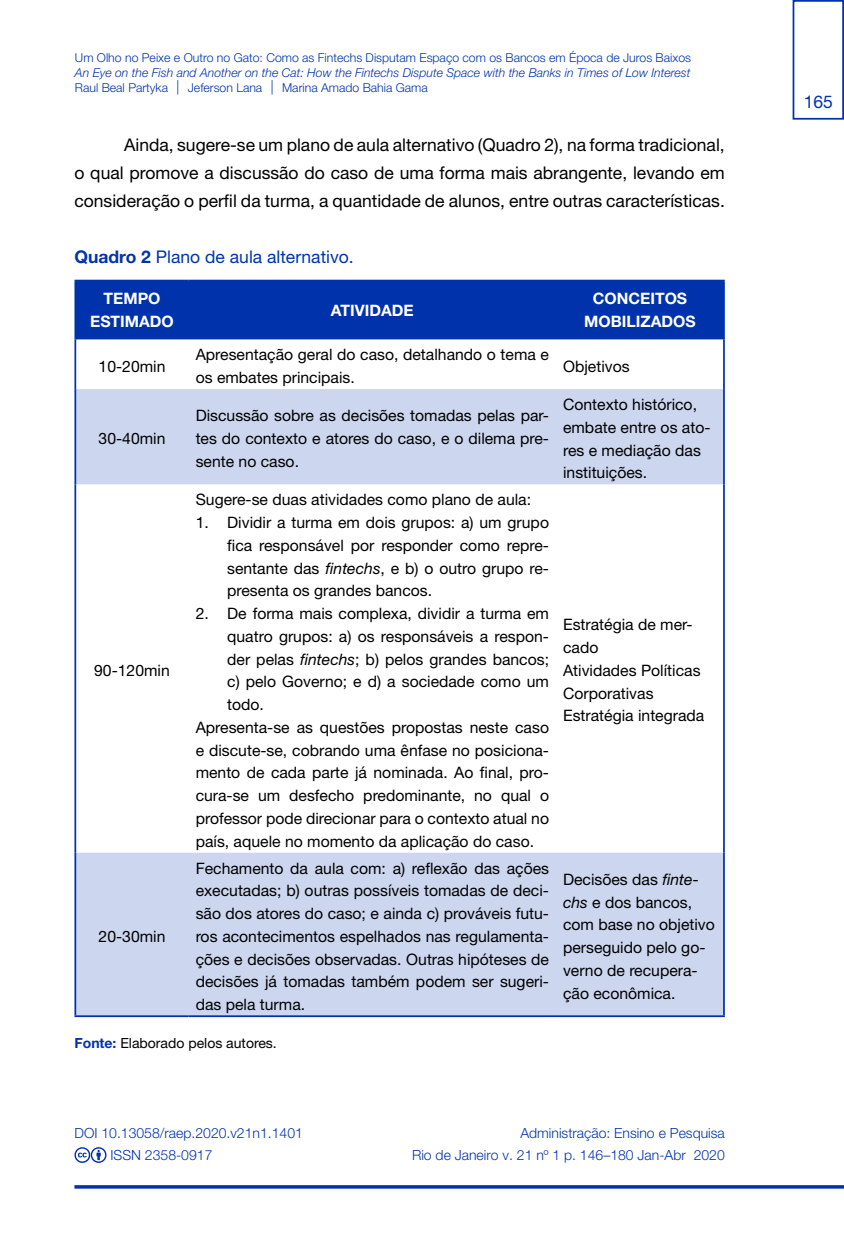
<style>
.page{position:relative;width:844px;height:1241px;background:#fff}
.page>*{position:absolute;margin:0;border:0;box-sizing:border-box;transform-origin:0 0}
.t1{font:17.5px/28px "Helvetica Neue";color:#000;text-align:justify}
.t2{font:17.5px "Helvetica Neue";color:#0033ab}
.t3{font:15.75px/22.8px "Helvetica Neue";color:#000}
.t4{font:700 15.75px/22.8px "Helvetica Neue";color:#fff;text-align:center}
.t5{font:300 14px/21.7px "Helvetica Neue";color:#0033ab;text-align:right}
.t6{font:14px "Helvetica Neue";color:#000}
.t7{font:300 12.25px "Helvetica Neue";color:#0033ab}
.t8{font:italic 300 12.25px "Helvetica Neue";color:#0033ab}
.s1{font-weight:700}
.s2{font-style:italic}
.s3{font-weight:700;color:#0033ab}
</style>
<div class="page">
<svg style="left:74px;top:1185px;width:769px;height:3px;background:#0c3daf"></svg>
<svg style="left:74px;top:1147px;width:32px;height:15px"></svg>
<div style="left:792px;top:0;width:51px;height:120px;border:2px solid #0033ab"></div>
<div style="left:76px;top:281px;width:647px;height:58px;background:#0033ab"></div>
<svg style="left:76px;top:389px;width:647px;height:626px"></svg>
<hr style="left:74px;top:280px;width:115px;height:1px;background:#0033ab">
<hr style="left:74px;top:281px;width:2px;height:58px;background:#0033ab">
<hr style="left:189px;top:280px;width:367px;height:1px;background:#0033ab">
<hr style="left:556px;top:280px;width:168px;height:1px;background:#0033ab">
<hr style="left:723px;top:281px;width:1px;height:58px;background:#0033ab">
<hr style="left:74px;top:339px;width:2px;height:50px;background:#0033ab">
<hr style="left:723px;top:339px;width:1px;height:50px;background:#0033ab">
<hr style="left:74px;top:389px;width:2px;height:95px;background:#0033ab">
<hr style="left:723px;top:389px;width:1px;height:95px;background:#0033ab">
<hr style="left:74px;top:484px;width:2px;height:368px;background:#0033ab">
<hr style="left:723px;top:484px;width:1px;height:368px;background:#0033ab">
<hr style="left:74px;top:852px;width:2px;height:163px;background:#0033ab">
<hr style="left:723px;top:852px;width:1px;height:163px;background:#0033ab">
<hr style="left:74px;top:1015px;width:115px;height:1px;background:#0033ab">
<hr style="left:189px;top:1015px;width:367px;height:1px;background:#0033ab">
<hr style="left:556px;top:1015px;width:168px;height:1px;background:#0033ab">
<p class="t7" style="left:75px;top:48px;width:617px">Um Olho no Peixe e Outro no Gato: Como as Fintechs Disputam Espaço com os Bancos em Época de Juros Baixos</p>
<p class="t8" style="left:75px;top:63px;width:616px">An Eye on the Fish and Another on the Cat: How the Fintechs Dispute Space with the Banks in Times of Low Interest</p>
<p class="t7" style="left:75px;top:77px;width:354px">Raul Beal Partyka ︱ Jeferson Lana ︱ Marina Amado Bahia Gama</p>
<p class="t1" style="left:74px;top:131px;width:651px;text-indent:50px">Ainda, sugere-se um plano de aula alternativo (Quadro 2), na forma tradicional, o qual promove a discussão do caso de uma forma mais abrangente, levando em consideração o perfil da turma, a quantidade de alunos, entre outras características.</p>
<p class="t2" style="left:74px;top:244px;width:281px"><span class="s1">Quadro 2</span> Plano de aula alternativo.</p>
<p class="t4" style="left:90px;top:287px;width:85px">TEMPO<br>ESTIMADO</p>
<p class="t4" style="left:331px;top:298px;width:84px">ATIVIDADE</p>
<p class="t4" style="left:584px;top:287px;width:113px">CONCEITOS<br>MOBILIZADOS</p>
<p class="t3" style="left:98px;top:355px;width:68px">10-20min</p>
<p class="t3" style="left:196px;top:344px;width:355px">Apresentação geral do caso, detalhando o tema e os embates principais.</p>
<p class="t3" style="left:563px;top:355px;width:68px">Objetivos</p>
<p class="t3" style="left:98px;top:428px;width:68px">30-40min</p>
<p class="t3" style="left:94px;top:659px;width:77px">90-120min</p>
<p class="t3" style="left:196px;top:405px;width:355px;text-align:justify">Discussão sobre as decisões tomadas pelas par&shy;tes do contexto e atores do caso, e o dilema pre&shy;sente no caso.</p>
<p class="t3" style="left:563px;top:394px;width:149px">Contexto histórico, embate entre os ato&shy;res e mediação das instituições.</p>
<p class="t3" style="left:196px;top:489px;width:337px">Sugere-se duas atividades como plano de aula:</p>
<p class="t3" style="left:227px;top:512px;width:323px;text-align:justify;text-indent:-32px">1. Dividir a turma em dois grupos: a) um grupo fica responsável por responder como repre&shy;sentante das <span class="s2">fintechs</span>, e b) o outro grupo re&shy;presenta os grandes bancos.</p>
<p class="t3" style="left:196px;top:603px;width:355px">2. De forma mais complexa, dividir a turma em</p>
<p class="t3" style="left:227px;top:625px;width:323px">quatro grupos: a) os responsáveis a respon-</p>
<p class="t3" style="left:227px;top:648px;width:323px">der pelas <span class="s2">fintechs</span>; b) pelos grandes bancos;</p>
<p class="t3" style="left:227px;top:671px;width:323px">c) pelo Governo; e d) a sociedade como um</p>
<p class="t3" style="left:227px;top:694px;width:38px">todo.</p>
<p class="t3" style="left:196px;top:716px;width:355px">Apresenta-se as questões propostas neste caso</p>
<p class="t3" style="left:196px;top:739px;width:355px">e discute-se, cobrando uma ênfase no posiciona-</p>
<p class="t3" style="left:196px;top:762px;width:355px">mento de cada parte já nominada. Ao final, pro-</p>
<p class="t3" style="left:196px;top:785px;width:355px">cura-se um desfecho predominante, no qual o</p>
<p class="t3" style="left:196px;top:807px;width:355px">professor pode direcionar para o contexto atual no</p>
<p class="t3" style="left:196px;top:830px;width:340px">país, aquele no momento da aplicação do caso.</p>
<p class="t3" style="left:563px;top:614px;width:143px">Estratégia de mer&shy;cado<br>Atividades Políticas<br>Corporativas<br>Estratégia integrada</p>
<p class="t3" style="left:196px;top:857px;width:355px;text-align:justify">Fechamento da aula com: a) reflexão das ações executadas; b) outras possíveis tomadas de deci&shy;são dos atores do caso; e ainda c) prováveis futu&shy;ros acontecimentos espelhados nas regulamenta&shy;ções e decisões observadas. Outras hipóteses de decisões já tomadas também podem ser sugeri&shy;das pela turma.</p>
<p class="t3" style="left:563px;top:868px;width:153px">Decisões das <span class="s2">finte&shy;chs</span> e dos bancos, com base no objetivo perseguido pelo go&shy;verno de recupera&shy;ção econômica.</p>
<p class="t6" style="left:74px;top:1032px;width:204px"><span class="s3">Fonte:</span> Elaborado pelos autores.</p>
<p class="t3" style="left:98px;top:925px;width:68px">20-30min</p>
<p class="t5" style="left:110px;top:1120px;width:194px;text-align:left;text-indent:-36px">DOI 10.13058/raep.2020.v21n1.1401<br>ISSN 2358-0917</p>
<p class="t5" style="left:412px;top:1120px;width:314px">Administração: Ensino e Pesquisa<br>Rio de Janeiro v. 21 nº 1 p. 146–180 Jan-Abr 2020</p>
<p class="t2" style="left:803px;top:89px;width:31px">165</p>
</div>
